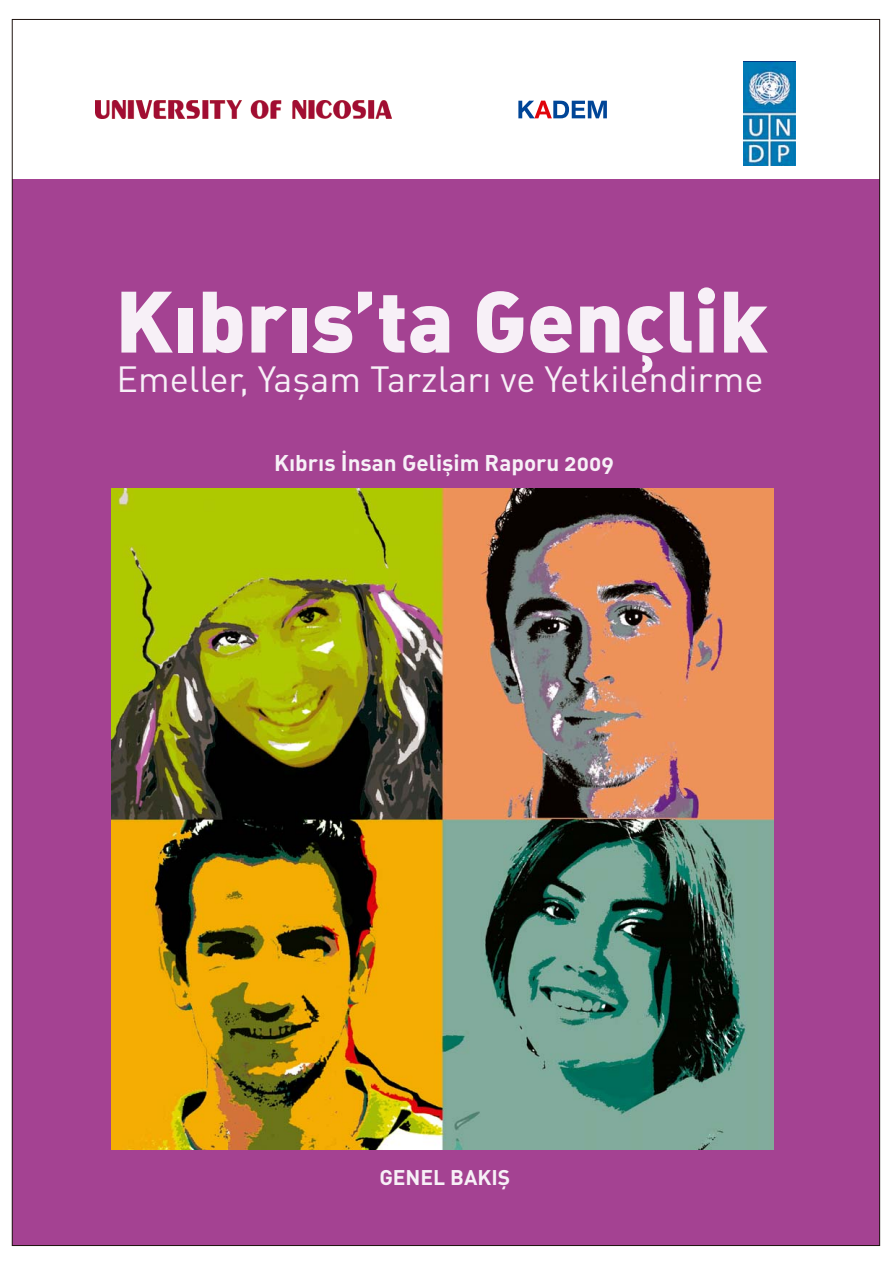
<style>
.page{position:relative;width:893px;height:1263px;background:#fff}
.page>*{position:absolute;margin:0;border:0;box-sizing:border-box;transform-origin:0 0}
.t1{font:85.5px "DIN Turk Black Alternate";color:#f7f0f7}
.t2{font:36px "DIN Turk";color:#f7f0f7}
.t3{font:22.5px "DIN Turk Bold Alternate";color:#f7f0f7}
.t4{font:700 21px "DIN Turk";color:#f7f0f7}
</style>
<div class="page">
<img style="left:95px;top:101px;width:297px;height:17px">
<svg style="left:518px;top:101px;width:89px;height:17px"></svg>
<div style="left:12px;top:179px;width:867px;height:1067px;background:#a44292"></div>
<img style="left:112px;top:489px;width:661px;height:660px">
<img style="left:743px;top:62px;width:52px;height:104px">
<h1 class="t1" style="left:115px;top:264px;width:654px">Kıbrıs’ta Gençlik</h1>
<p class="t2" style="left:117px;top:355px;width:648px">Emeller, Yaşam Tarzları ve Yetkilendirme</p>
<p class="t3" style="left:274px;top:448px;width:341px">Kıbrıs İnsan Gelişim Raporu 2009</p>
<p class="t4" style="left:379px;top:1163px;width:132px">GENEL BAKIŞ</p>
</div>
